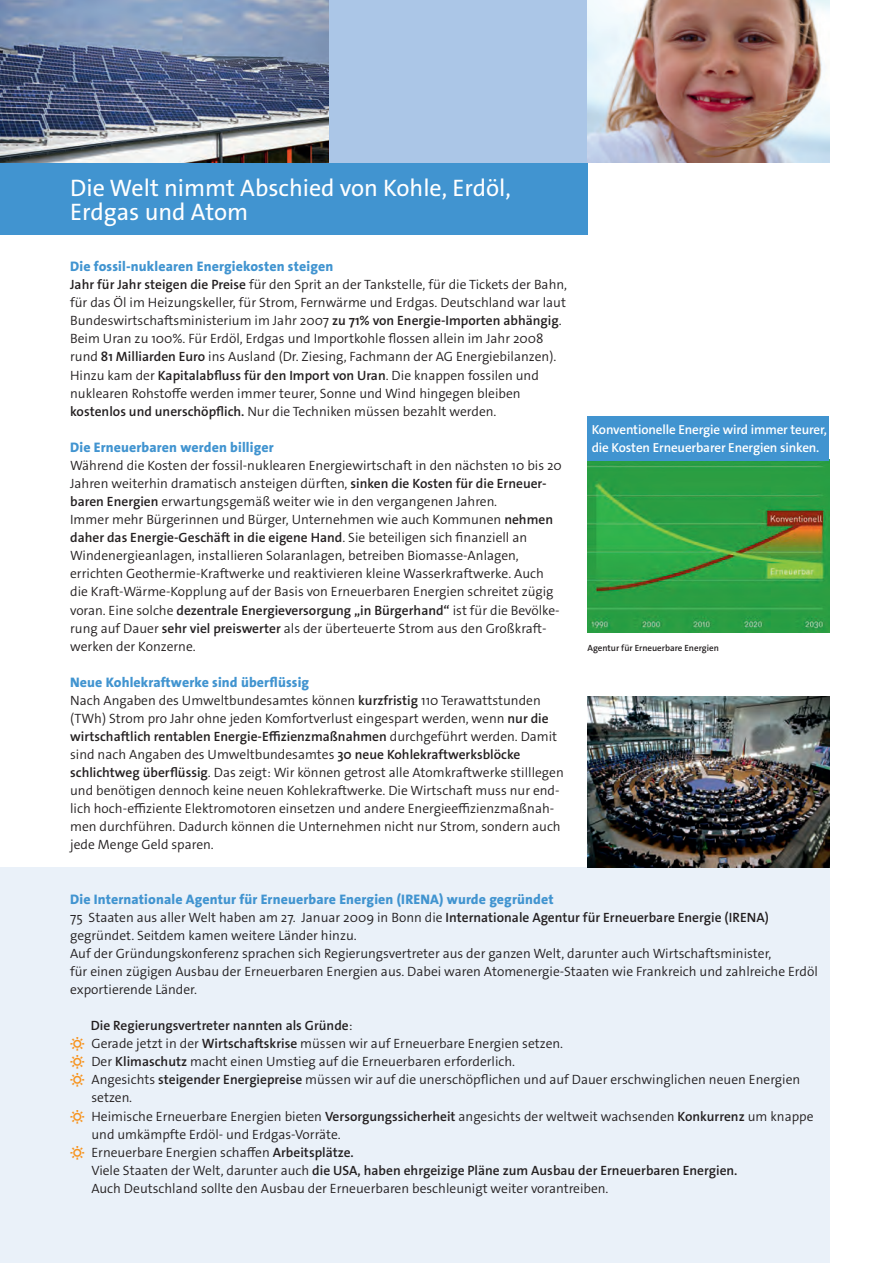
<style>
.page{position:relative;width:893px;height:1263px;background:#fff}
.page>*{position:absolute;margin:0;border:0;box-sizing:border-box;transform-origin:0 0}
.t1{font:24px/24px "The Sans Os F";color:#fff}
.t2{font:800 13.8px "The Sans Os F";letter-spacing:.01em;color:#4194d0}
.t3{font:300 13.5px/18.1px "The Sans Os F";color:#231f20}
.t4{font:600 13.5px "The Sans Os F";color:#231f20}
.t5{font:600 13.2px/18px "The Sans Os F";letter-spacing:-.01em;color:#fff}
.t6{font:600 9px "The Sans Os F";color:#231f20}
.s1{font-weight:600}
.s2{font-weight:300}
.s3{font-weight:700;font-size:12.75px;color:#f7931d}
</style>
<div class="page">
<div style="left:0;top:163px;width:587px;height:72px;background:#4194d0"></div>
<div style="left:0;top:867px;width:829px;height:396px;background:#eaf1f9"></div>
<div style="left:326px;top:0;width:265px;height:163px;background:#abc6e7"></div>
<img style="left:0;top:0;width:329px;height:163px">
<img style="left:587px;top:0;width:242px;height:163px">
<img style="left:587px;top:461px;width:242px;height:171px">
<div style="left:587px;top:416px;width:242px;height:45px;background:#4194d0"></div>
<img style="left:587px;top:697px;width:242px;height:170px">
<h1 class="t1" style="left:70px;top:176px;width:442px">Die Welt nimmt Abschied von Kohle, Erdöl,<br>Erdgas und Atom</h1>
<p class="t2" style="left:70px;top:258px;width:265px">Die fossil-nuklearen Energiekosten steigen</p>
<p class="t3" style="left:70px;top:276px;width:498px"><span class="s1">Jahr für Jahr steigen die Preise</span> für den Sprit an der Tankstelle, für die Tickets der Bahn, für das Öl im Heizungskeller, für Strom, Fernwärme und Erdgas. Deutschland war laut Bundeswirtschaftsministerium im Jahr 2007 <span class="s1">zu 71% von Energie-Importen abhängig</span>.<br>Beim Uran zu 100%. Für Erdöl, Erdgas und Importkohle flossen allein im Jahr 2008 rund <span class="s1">81 Milliarden Euro</span> ins Ausland (Dr. Ziesing, Fachmann der AG Energiebilanzen).<br>Hinzu kam der <span class="s1">Kapitalabfluss für den Import von Uran</span>. Die knappen fossilen und nuklearen Rohstoffe werden immer teurer, Sonne und Wind hingegen bleiben <span class="s1">kostenlos und unerschöpflich.</span> Nur die Techniken müssen bezahlt werden.</p>
<p class="t2" style="left:70px;top:438px;width:205px">Die Erneuerbaren werden billiger</p>
<p class="t3" style="left:70px;top:456px;width:493px">Während die Kosten der fossil-nuklearen Energiewirtschaft in den nächsten 10 bis 20<br>Jahren weiterhin dramatisch ansteigen dürften, <span class="s1">sinken die Kosten für die Erneuer&shy;baren Energien</span> erwartungsgemäß weiter wie in den vergangenen Jahren.<br>Immer mehr Bürgerinnen und Bürger, Unternehmen wie auch Kommunen <span class="s1">nehmen daher das Energie-Geschäft in die eigene Hand</span>. Sie beteiligen sich finanziell an Windenergieanlagen, installieren Solaranlagen, betreiben Biomasse-Anlagen, errichten Geothermie-Kraftwerke und reaktivieren kleine Wasserkraftwerke. Auch die Kraft-Wärme-Kopplung auf der Basis von Erneuerbaren Energien schreitet zügig voran. Eine solche <span class="s1">dezentrale Energieversorgung „in Bürgerhand“</span> ist für die Bevölke&shy;rung auf Dauer <span class="s1">sehr viel preiswerter</span> als der überteuerte Strom aus den Großkraft&shy;werken der Konzerne.</p>
<p class="t2" style="left:70px;top:673px;width:241px">Neue Kohlekraftwerke sind überflüssig</p>
<p class="t3" style="left:70px;top:691px;width:495px">Nach Angaben des Umweltbundesamtes können <span class="s1">kurzfristig</span> 110 Terawattstunden (TWh) Strom pro Jahr ohne jeden Komfortverlust eingespart werden, wenn <span class="s1">nur die wirtschaftlich rentablen Energie-Effizienzmaßnahmen</span> durchgeführt werden. Damit sind nach Angaben des Umweltbundesamtes <span class="s1">30 neue Kohlekraftwerksblöcke schlichtweg überflüssig</span>. Das zeigt: Wir können getrost alle Atomkraftwerke stilllegen und benötigen dennoch keine neuen Kohlekraftwerke. Die Wirtschaft muss nur end&shy;lich hoch-effiziente Elektromotoren einsetzen und andere Energieeffizienzmaßnah&shy;men durchführen. Dadurch können die Unternehmen nicht nur Strom, sondern auch jede Menge Geld sparen.</p>
<p class="t2" style="left:70px;top:890px;width:485px">Die Internationale Agentur für Erneuerbare Energien (IRENA) wurde gegründet</p>
<p class="t3" style="left:70px;top:908px;width:749px">75 Staaten aus aller Welt haben am 27. Januar 2009 in Bonn die <span class="s1">Internationale Agentur für Erneuerbare Energie (IRENA) </span>gegründet. Seitdem kamen weitere Länder hinzu.<br>Auf der Gründungskonferenz sprachen sich Regierungsvertreter aus der ganzen Welt, darunter auch Wirtschaftsminister,<br>für einen zügigen Ausbau der Erneuerbaren Energien aus. Dabei waren Atomenergie-Staaten wie Frankreich und zahlreiche Erdöl exportierende Länder.</p>
<p class="t4" style="left:91px;top:1017px;width:263px">Die Regierungsvertreter nannten als Gründe<span class="s2">:</span></p>
<p class="t3" style="left:70px;top:1035px;width:494px"><span class="s3">☼</span> Gerade jetzt in der <span class="s1">Wirtschaftskrise</span> müssen wir auf Erneuerbare Energien setzen.</p>
<p class="t3" style="left:70px;top:1053px;width:446px"><span class="s3">☼</span> Der <span class="s1">Klimaschutz</span> macht einen Umstieg auf die Erneuerbaren erforderlich.</p>
<p class="t3" style="left:70px;top:1071px;width:732px"><span class="s3">☼</span> Angesichts <span class="s1">steigender Energiepreise</span> müssen wir auf die unerschöpflichen und auf Dauer erschwinglichen neuen Energien</p>
<p class="t3" style="left:91px;top:1089px;width:42px">setzen.</p>
<p class="t3" style="left:70px;top:1107px;width:745px"><span class="s3">☼</span> Heimische Erneuerbare Energien bieten <span class="s1">Versorgungssicherheit</span> angesichts der weltweit wachsenden <span class="s1">Konkurrenz</span> um knappe</p>
<p class="t3" style="left:91px;top:1125px;width:251px">und umkämpfte Erdöl- und Erdgas-Vorräte.</p>
<p class="t3" style="left:70px;top:1143px;width:285px"><span class="s3">☼</span> Erneuerbare Energien schaffen <span class="s1">Arbeitsplätze.</span></p>
<p class="t4" style="left:91px;top:1161px;width:647px"><span class="s2">Viele Staaten der Welt, darunter auch</span> die USA, haben ehrgeizige Pläne zum Ausbau der Erneuerbaren Energien.</p>
<p class="t3" style="left:91px;top:1179px;width:518px">Auch Deutschland sollte den Ausbau der Erneuerbaren beschleunigt weiter vorantreiben.</p>
<p class="t5" style="left:592px;top:420px;width:237px">Konventionelle Energie wird immer teurer, die Kosten Erneuerbarer Energien sinken.</p>
<p class="t6" style="left:587px;top:642px;width:133px">Agentur für Erneuerbare Energien</p>
</div>
